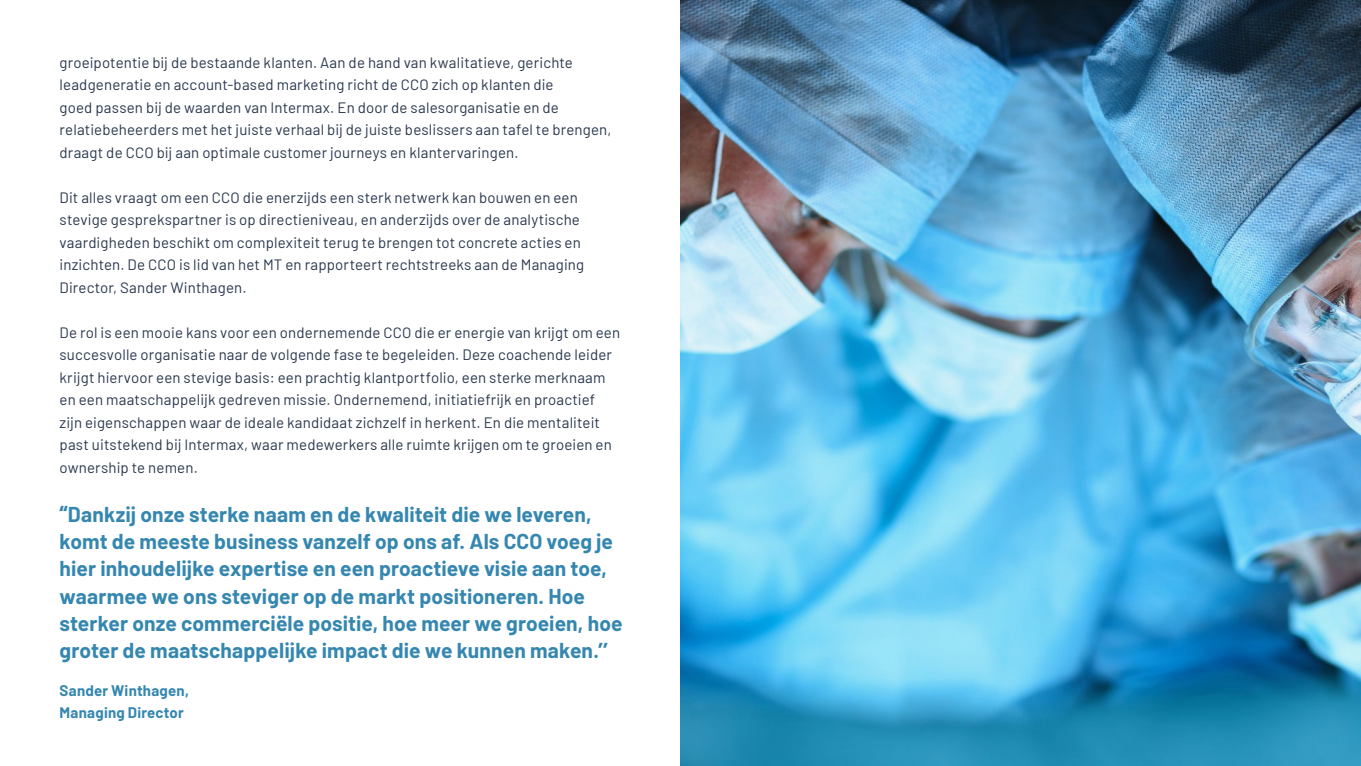
<style>
.page{position:relative;width:1361px;height:766px;background:#fff}
.page>*{position:absolute;margin:0;border:0;box-sizing:border-box;transform-origin:0 0}
.Rechts_uitlijnen{font:700 21px/27px "Barlow";letter-spacing:.005em;color:#3587b0}
.t1{font:15px/22.5px "Barlow";letter-spacing:.01em;color:#2a384e}
.Rechts_uitlijnen-2{font:700 15px "Barlow";letter-spacing:.015em;color:#3587b0}
.s1{font-size:22.5px}
</style>
<div class="page">
<img style="left:680px;top:0;width:681px;height:765px">
<p class="t1" style="left:60px;top:50px;width:553px">groeipotentie bij de bestaande klanten. Aan de hand van kwalitatieve, gerichte leadgeneratie en account-based marketing richt de CCO zich op klanten die<br>goed passen bij de waarden van Intermax. En door de salesorganisatie en de relatiebeheerders met het juiste verhaal bij de juiste beslissers aan tafel te brengen, draagt de CCO bij aan optimale customer journeys en klantervaringen.</p>
<p class="t1" style="left:60px;top:185px;width:526px">Dit alles vraagt om een CCO die enerzijds een sterk netwerk kan bouwen en een stevige gesprekspartner is op directieniveau, en anderzijds over de analytische vaardigheden beschikt om complexiteit terug te brengen tot concrete acties en inzichten. De CCO is lid van het MT en rapporteert rechtstreeks aan de Managing Director, Sander Winthagen.</p>
<p class="t1" style="left:60px;top:320px;width:562px">De rol is een mooie kans voor een ondernemende CCO die er energie van krijgt om een succesvolle organisatie naar de volgende fase te begeleiden. Deze coachende leider krijgt hiervoor een stevige basis: een prachtig klantportfolio, een sterke merknaam en een maatschappelijk gedreven missie. Ondernemend, initiatiefrijk en proactief zijn eigenschappen waar de ideale kandidaat zichzelf in herkent. En die mentaliteit past uitstekend bij Intermax, waar medewerkers alle ruimte krijgen om te groeien en ownership te nemen.</p>
<p class="Rechts_uitlijnen" style="left:60px;top:499px;width:564px"><span class="s1">“</span>Dankzij onze sterke naam en de kwaliteit die we leveren, komt de meeste business vanzelf op ons af. Als CCO voeg je hier inhoudelijke expertise en een proactieve visie aan toe, waarmee we ons steviger op de markt positioneren. Hoe sterker onze commerciële positie, hoe meer we groeien, hoe groter de maatschappelijke impact die we kunnen maken.’’</p>
<p class="Rechts_uitlijnen-2" style="left:60px;top:679px;width:131px">Sander Winthagen,</p>
<p class="Rechts_uitlijnen-2" style="left:60px;top:701px;width:126px">Managing Director</p>
</div>
